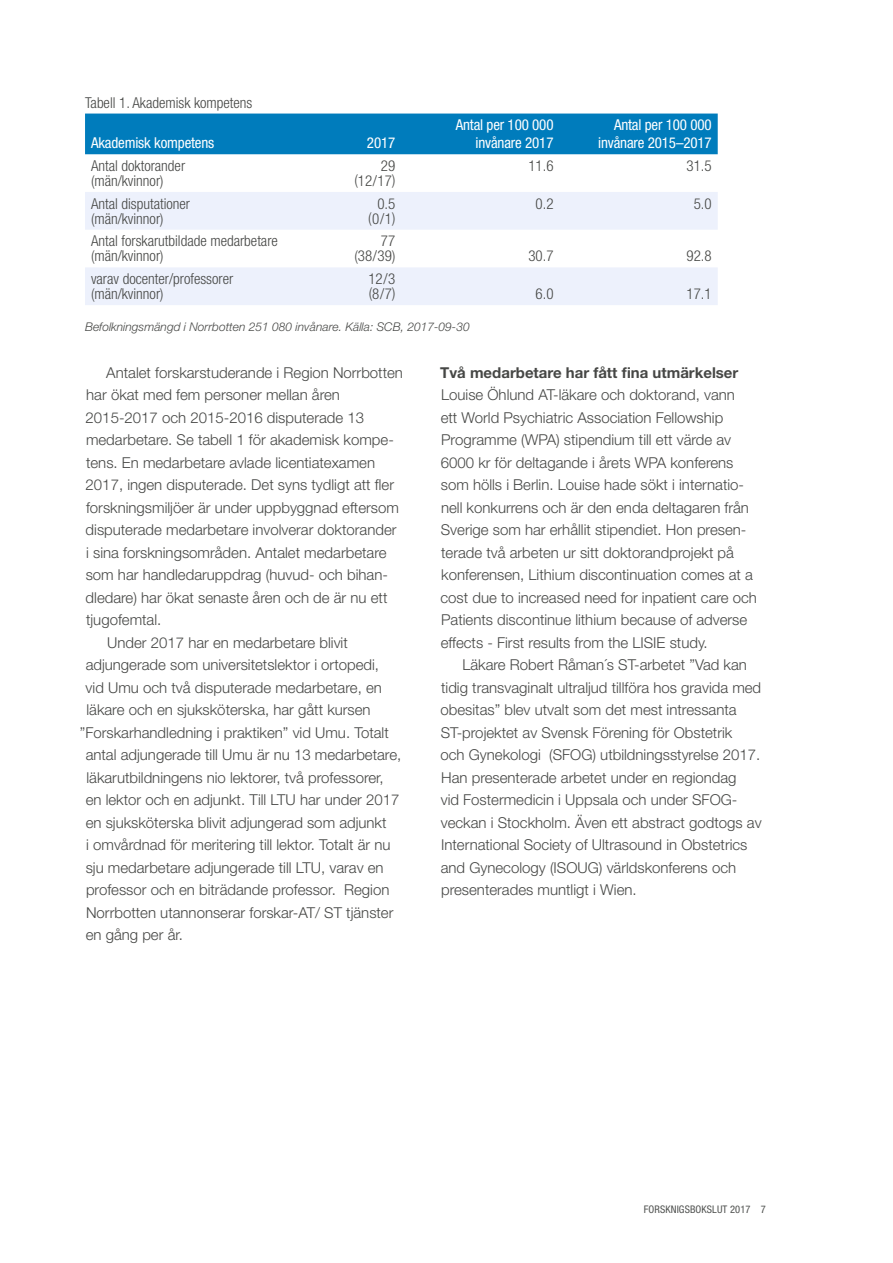
<style>
.page{position:relative;width:893px;height:1263px;background:#fff}
.page>*{position:absolute;margin:0;border:0;box-sizing:border-box;transform-origin:0 0}
.t1{font:300 15px/22.5px "Helvetica Neue LT Std";color:#464745}
.t2{font:300 condensed 15px/15px "Helvetica Neue LT Std";color:#464745}
.t3{font:condensed 15px/18px "Helvetica Neue LT Std";letter-spacing:-.01em;color:#fff;text-align:right}
.t4{font:700 15px "Helvetica Neue LT Std";color:#464745}
.t5{font:italic 300 12px "Helvetica Neue LT Std";color:#464745}
.t6{font:condensed 10.5px "Helvetica Neue LT Std";letter-spacing:.01em;color:#505250}
</style>
<div class="page">
<div style="left:85px;top:114px;width:633px;height:40px;background:#007cbc"></div>
<svg style="left:85px;top:192px;width:633px;height:113px;fill:#edf1fc"></svg>
<p class="t2" style="left:85px;top:95px;width:169px">Tabell 1. Akademisk kompetens</p>
<p class="t3" style="left:91px;top:134px;width:125px">Akademisk kompetens</p>
<p class="t3" style="left:367px;top:134px;width:30px">2017</p>
<p class="t3" style="left:456px;top:116px;width:99px">Antal per 100 000 invånare 2017</p>
<p class="t3" style="left:598px;top:116px;width:115px">Antal per 100 000 invånare 2015–2017</p>
<p class="t2" style="left:91px;top:158px;width:96px">Antal doktorander (män/kvinnor)</p>
<p class="t2" style="left:354px;top:158px;width:42px;text-align:right">29 (12/17)</p>
<p class="t2" style="left:528px;top:158px;width:27px">11.6</p>
<p class="t2" style="left:686px;top:158px;width:27px">31.5</p>
<p class="t2" style="left:91px;top:196px;width:101px">Antal disputationer (män/kvinnor)</p>
<p class="t2" style="left:368px;top:196px;width:29px;text-align:right">0.5 (0/1)</p>
<p class="t2" style="left:535px;top:196px;width:19px">0.2</p>
<p class="t2" style="left:694px;top:196px;width:20px">5.0</p>
<p class="t2" style="left:91px;top:233px;width:188px">Antal forskarutbildade medarbetare (män/kvinnor)</p>
<p class="t2" style="left:354px;top:233px;width:42px;text-align:right">77 (38/39)</p>
<p class="t2" style="left:528px;top:248px;width:27px">30.7</p>
<p class="t2" style="left:686px;top:248px;width:27px">92.8</p>
<p class="t2" style="left:91px;top:271px;width:144px">varav docenter/professorer (män/kvinnor)</p>
<p class="t2" style="left:368px;top:271px;width:29px">12/3 (8/7)</p>
<p class="t5" style="left:85px;top:320px;width:386px">Befolkningsmängd i Norrbotten 251 080 invånare. Källa: SCB, 2017-09-30</p>
<p class="t2" style="left:535px;top:286px;width:19px">6.0</p>
<p class="t2" style="left:686px;top:286px;width:27px">17.1</p>
<p class="t1" style="left:106px;top:361px;width:298px">Antalet forskarstuderande i Region Norrbotten</p>
<p class="t1" style="left:86px;top:383px;width:255px">har ökat med fem personer mellan åren</p>
<p class="t1" style="left:86px;top:406px;width:280px">2015-2017 och 2015-2016 disputerade 13</p>
<p class="t1" style="left:86px;top:428px;width:309px">medarbetare. Se tabell 1 för akademisk kompe-</p>
<p class="t1" style="left:86px;top:451px;width:290px">tens. En medarbetare avlade licentiatexamen</p>
<p class="t1" style="left:86px;top:473px;width:310px">2017, ingen disputerade. Det syns tydligt att fler</p>
<p class="t1" style="left:86px;top:496px;width:314px">forskningsmiljöer är under uppbyggnad eftersom</p>
<p class="t1" style="left:86px;top:518px;width:312px">disputerade medarbetare involverar doktorander</p>
<p class="t1" style="left:86px;top:541px;width:302px">i sina forskningsområden. Antalet medarbetare</p>
<p class="t1" style="left:86px;top:563px;width:304px">som har handledaruppdrag (huvud- och bihan-</p>
<p class="t1" style="left:86px;top:586px;width:303px">dledare) har ökat senaste åren och de är nu ett</p>
<p class="t1" style="left:86px;top:608px;width:77px">tjugofemtal.</p>
<p class="t1" style="left:107px;top:631px;width:242px">Under 2017 har en medarbetare blivit</p>
<p class="t1" style="left:86px;top:653px;width:295px">adjungerade som universitetslektor i ortopedi,</p>
<p class="t1" style="left:86px;top:676px;width:298px">vid Umu och två disputerade medarbetare, en</p>
<p class="t1" style="left:86px;top:698px;width:286px">läkare och en sjuksköterska, har gått kursen</p>
<p class="t1" style="left:80px;top:721px;width:310px">”Forskarhandledning i praktiken” vid Umu. Totalt</p>
<p class="t1" style="left:86px;top:743px;width:317px">antal adjungerade till Umu är nu 13 medarbetare,</p>
<p class="t1" style="left:86px;top:766px;width:299px">läkarutbildningens nio lektorer, två professorer,</p>
<p class="t1" style="left:86px;top:788px;width:315px">en lektor och en adjunkt. Till LTU har under 2017</p>
<p class="t1" style="left:86px;top:811px;width:302px">en sjuksköterska blivit adjungerad som adjunkt</p>
<p class="t1" style="left:86px;top:833px;width:306px">i omvårdnad för meritering till lektor. Totalt är nu</p>
<p class="t1" style="left:86px;top:856px;width:299px">sju medarbetare adjungerade till LTU, varav en</p>
<p class="t1" style="left:86px;top:878px;width:305px">professor och en biträdande professor. Region</p>
<p class="t1" style="left:86px;top:901px;width:309px">Norrbotten utannonserar forskar-AT/ ST tjänster</p>
<p class="t1" style="left:86px;top:923px;width:99px">en gång per år.</p>
<p class="t4" style="left:440px;top:363px;width:300px">Två medarbetare har fått fina utmärkelser</p>
<p class="t1" style="left:440px;top:383px;width:318px">Louise Öhlund AT-läkare och doktorand, vann<br>ett World Psychiatric Association Fellowship Programme (WPA) stipendium till ett värde av 6000 kr för deltagande i årets WPA konferens som hölls i Berlin. Louise hade sökt i internatio&shy;nell konkurrens och är den enda deltagaren från Sverige som har erhållit stipendiet. Hon presen&shy;terade två arbeten ur sitt doktorandprojekt på konferensen, Lithium discontinuation comes at a cost due to increased need for inpatient care och Patients discontinue lithium because of adverse effects - First results from the LISIE study.</p>
<p class="t1" style="left:440px;top:653px;width:323px;text-indent:22px">Läkare Robert Råman´s ST-arbetet ”Vad kan tidig transvaginalt ultraljud tillföra hos gravida med obesitas” blev utvalt som det mest intressanta ST-projektet av Svensk Förening för Obstetrik<br>och Gynekologi (SFOG) utbildningsstyrelse 2017.<br>Han presenterade arbetet under en regiondag<br>vid Fostermedicin i Uppsala och under SFOG&shy;veckan i Stockholm. Även ett abstract godtogs av International Society of Ultrasound in Obstetrics and Gynecology (ISOUG) världskonferens och presenterades muntligt i Wien.</p>
<p class="t6" style="left:644px;top:1203px;width:124px">FORSKNIGSBOKSLUT 2017 7</p>
</div>
